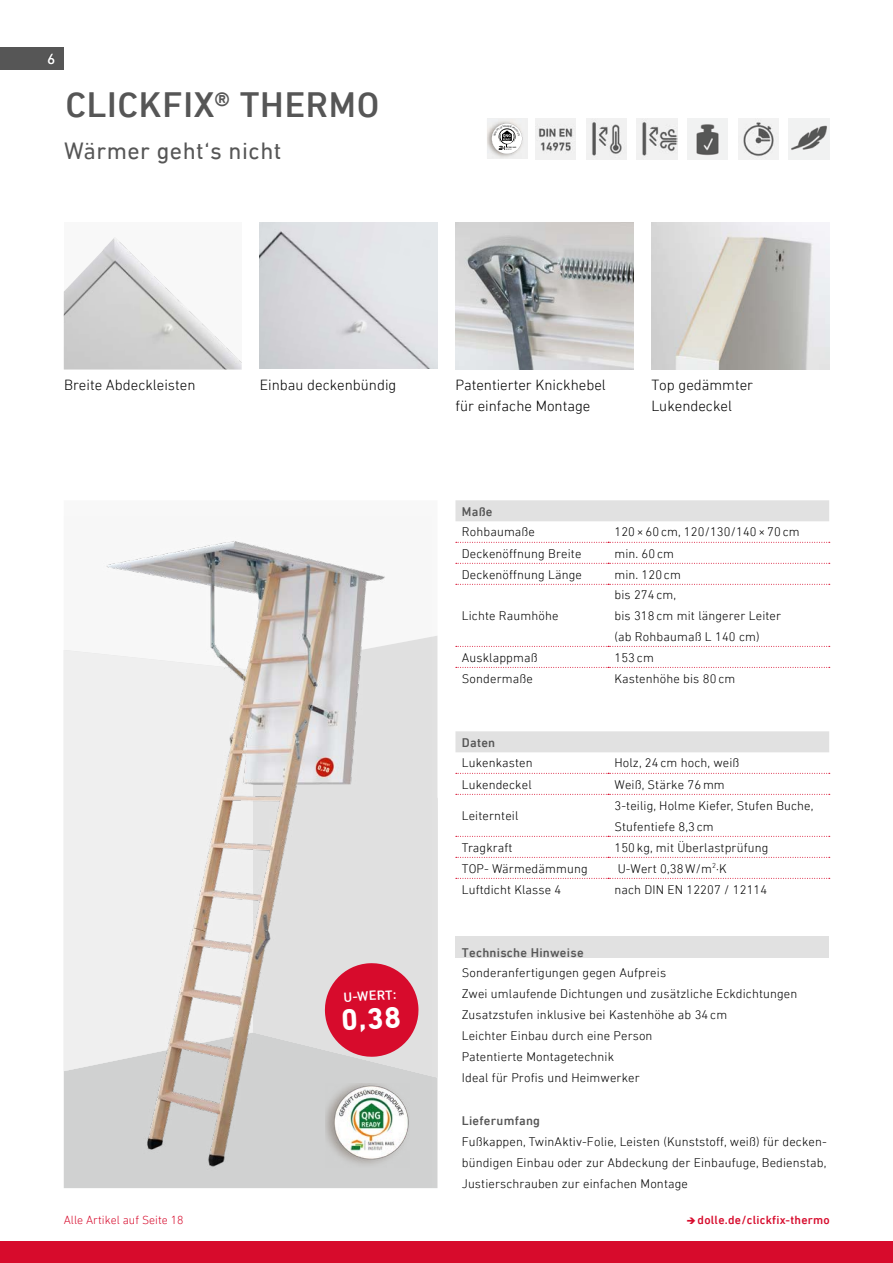
<style>
.page{position:relative;width:893px;height:1263px;background:#fff}
.page>*{position:absolute;margin:0;border:0;box-sizing:border-box;transform-origin:0 0}
.t1{font:500 36px "DIN Next LT Pro";letter-spacing:.02em;color:#565656}
.t2{font:700 30px "DIN Next LT Pro";color:#fff}
.t3{font:24px "DOLLEDIN Next LT Pro";letter-spacing:.02em;color:#565656}
.t4{font:300 15px/21px "DIN Next LT Pro";color:#000}
.t5{font:500 15px "DIN Next LT Pro";color:#fff}
.t6{font:500 13.5px "DIN Next LT Pro";color:#fff}
.t7{font:300 12.75px/21px "DIN Next LT Pro";letter-spacing:.01em;color:#000}
.t8{font:500 12.75px "DIN Next LT Pro";letter-spacing:.02em;color:#565656}
.t9{font:500 12px "DIN Next LT Pro";letter-spacing:.02em;color:#d70b2c}
.t10{font:300 12px "DIN Next LT Pro";color:#d70b2c}
</style>
<div class="page">
<img style="left:651px;top:222px;width:178px;height:147px">
<img style="left:455px;top:222px;width:178px;height:147px">
<div style="left:431px;top:798px;width:6px;height:279px;background:#e1e1e1"></div>
<div style="left:64px;top:222px;width:178px;height:147px;background:#f8f8f8"></div>
<img style="left:64px;top:238px;width:178px;height:131px">
<img style="left:64px;top:540px;width:367px;height:648px">
<svg style="left:324px;top:962px;width:96px;height:96px;background:#d94159"></svg>
<img style="left:325px;top:1083px;width:84px;height:84px">
<img style="left:260px;top:222px;width:177px;height:146px">
<img style="left:637px;top:119px;width:40px;height:40px">
<img style="left:535px;top:119px;width:41px;height:40px">
<img style="left:586px;top:119px;width:40px;height:40px">
<img style="left:738px;top:119px;width:40px;height:40px">
<img style="left:687px;top:119px;width:41px;height:40px">
<img style="left:789px;top:119px;width:40px;height:40px">
<div style="left:487px;top:119px;width:40px;height:40px;background:#f0f0f0"></div>
<img style="left:487px;top:121px;width:36px;height:36px">
<div style="left:0;top:1242px;width:893px;height:21px;background:#d70b2c"></div>
<div style="left:455px;top:500px;width:374px;height:21px;background:#e1e1e1"></div>
<svg style="left:456px;top:542px;width:374px;height:1px"></svg>
<svg style="left:456px;top:563px;width:374px;height:1px"></svg>
<svg style="left:456px;top:584px;width:374px;height:1px"></svg>
<svg style="left:456px;top:646px;width:374px;height:1px"></svg>
<svg style="left:456px;top:667px;width:374px;height:1px"></svg>
<div style="left:455px;top:731px;width:374px;height:21px;background:#e1e1e1"></div>
<svg style="left:456px;top:773px;width:374px;height:1px"></svg>
<svg style="left:456px;top:794px;width:374px;height:1px"></svg>
<svg style="left:456px;top:836px;width:374px;height:1px"></svg>
<svg style="left:456px;top:857px;width:374px;height:1px"></svg>
<svg style="left:456px;top:878px;width:374px;height:1px"></svg>
<div style="left:455px;top:936px;width:374px;height:21px;background:#e1e1e1"></div>
<div style="left:0;top:47px;width:64px;height:23px;background:#565656"></div>
<div style="left:47px;top:53px;width:8px;height:11px;background:#000;opacity:.45"></div>
<svg style="left:492px;top:123px;width:30px;height:31px"></svg>
<p class="t5" style="left:47px;top:50px;width:10px">6</p>
<h1 class="t1" style="left:65px;top:84px;width:316px">CLICKFIX® THERMO</h1>
<h3 class="t3" style="left:64px;top:137px;width:219px">Wärmer geht‘s nicht</h3>
<p class="t4" style="left:64px;top:374px;width:133px">Breite Abdeckleisten</p>
<p class="t4" style="left:260px;top:374px;width:138px">Einbau deckenbündig</p>
<p class="t4" style="left:455px;top:374px;width:152px">Patentierter Knickhebel für einfache Montage</p>
<p class="t4" style="left:651px;top:374px;width:103px">Top gedämmter<br>Lukendeckel</p>
<p class="t8" style="left:462px;top:504px;width:32px">Maße</p>
<p class="t7" style="left:462px;top:521px;width:75px">Rohbaumaße</p>
<p class="t7" style="left:614px;top:521px;width:187px">120 × 60 cm, 120/130/140 × 70 cm</p>
<p class="t7" style="left:462px;top:543px;width:121px">Deckenöffnung Breite</p>
<p class="t7" style="left:614px;top:543px;width:61px">min. 60 cm</p>
<p class="t7" style="left:462px;top:564px;width:122px">Deckenöffnung Länge</p>
<p class="t7" style="left:614px;top:564px;width:68px">min. 120 cm</p>
<p class="t7" style="left:462px;top:605px;width:98px">Lichte Raumhöhe</p>
<p class="t7" style="left:614px;top:584px;width:168px">bis 274 cm,<br>bis 318 cm mit längerer Leiter (ab Rohbaumaß L 140 cm)</p>
<p class="t7" style="left:462px;top:647px;width:77px">Ausklappmaß</p>
<p class="t7" style="left:614px;top:647px;width:41px">153 cm</p>
<p class="t7" style="left:462px;top:668px;width:73px">Sondermaße</p>
<p class="t7" style="left:614px;top:668px;width:122px">Kastenhöhe bis 80 cm</p>
<p class="t6" style="left:343px;top:989px;width:54px;rotate:-3deg">U-WERT:</p>
<h2 class="t2" style="left:341px;top:1003px;width:61px;rotate:-3deg">0,38</h2>
<p class="t8" style="left:462px;top:735px;width:35px">Daten</p>
<p class="t7" style="left:462px;top:752px;width:72px">Lukenkasten</p>
<p class="t7" style="left:614px;top:752px;width:126px">Holz, 24 cm hoch, weiß</p>
<p class="t7" style="left:462px;top:774px;width:71px">Lukendeckel</p>
<p class="t7" style="left:614px;top:774px;width:112px">Weiß, Stärke 76 mm</p>
<p class="t7" style="left:462px;top:805px;width:58px">Leiternteil</p>
<p class="t7" style="left:614px;top:795px;width:201px">3-teilig, Holme Kiefer, Stufen Buche,<br>Stufentiefe 8,3 cm</p>
<p class="t7" style="left:462px;top:837px;width:52px">Tragkraft</p>
<p class="t7" style="left:614px;top:837px;width:155px">150 kg, mit Überlastprüfung</p>
<p class="t7" style="left:462px;top:858px;width:127px">TOP- Wärmedämmung</p>
<p class="t7" style="left:618px;top:858px;width:110px">U-Wert 0,38W/m<sup>2</sup>·K</p>
<p class="t7" style="left:462px;top:879px;width:101px">Luftdicht Klasse 4</p>
<p class="t7" style="left:614px;top:879px;width:154px">nach DIN EN 12207 / 12114</p>
<p class="t8" style="left:462px;top:945px;width:123px">Technische Hinweise</p>
<p class="t7" style="left:462px;top:962px;width:337px">Sonderanfertigungen gegen Aufpreis<br>Zwei umlaufende Dichtungen und zusätzliche Eckdichtungen Zusatzstufen inklusive bei Kastenhöhe ab 34 cm<br>Leichter Einbau durch eine Person<br>Patentierte Montagetechnik<br>Ideal für Profis und Heimwerker</p>
<p class="t8" style="left:462px;top:1113px;width:80px">Lieferumfang</p>
<p class="t7" style="left:462px;top:1131px;width:366px;text-align:justify">Fußkappen, TwinAktiv-Folie, Leisten (Kunststoff, weiß) für decken&shy;bündigen Einbau oder zur Abdeckung der Einbaufuge, Bedienstab, Justierschrauben zur einfachen Montage</p>
<p class="t10" style="left:64px;top:1213px;width:121px">Alle Artikel auf Seite 18</p>
<p class="t9" style="left:687px;top:1213px;width:145px">➔dolle.de/clickfix-thermo</p>
</div>
